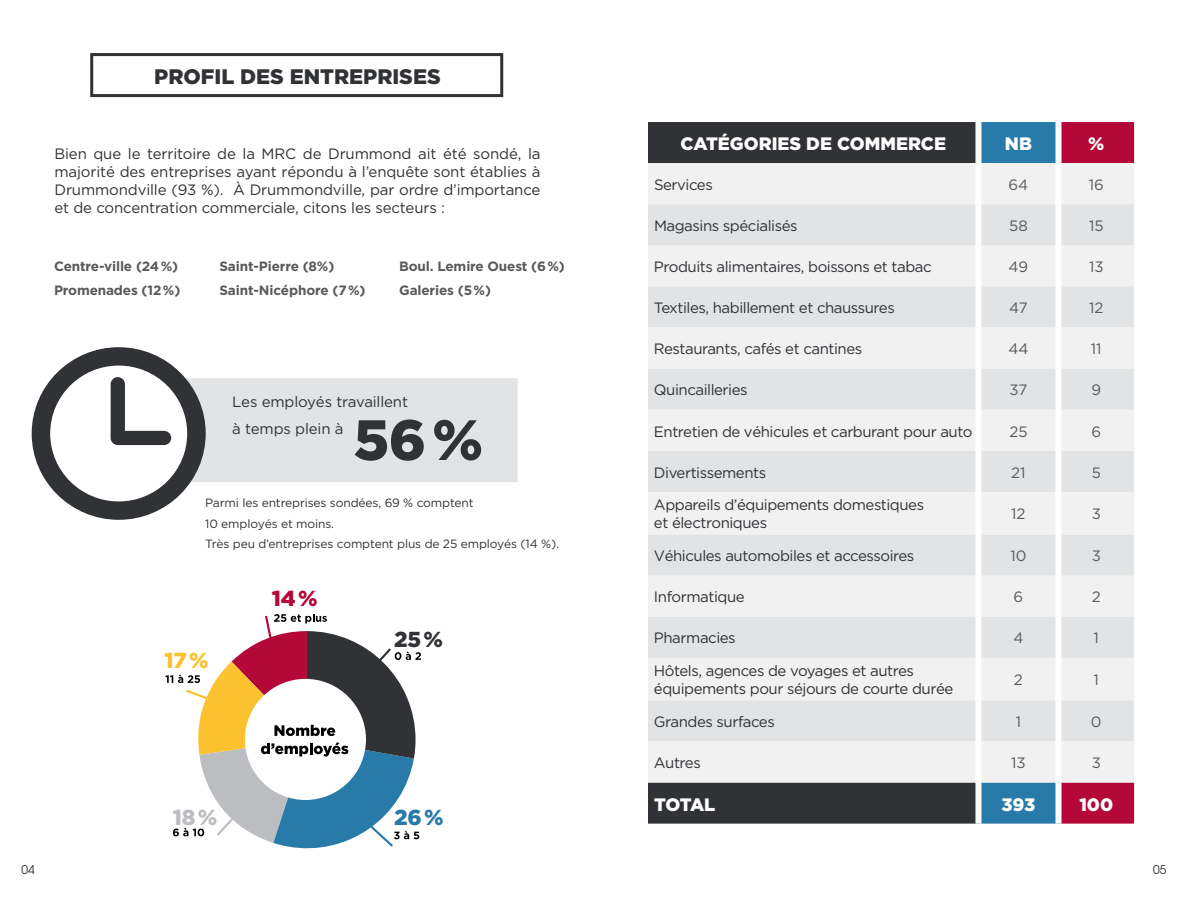
<style>
.page{position:relative;width:1188px;height:918px;background:#fff}
.page>*{position:absolute;margin:0;border:0;box-sizing:border-box;transform-origin:0 0}
.t1{font:900 56.7px "Gotham";color:#303235}
.t2{font:900 21.75px "Gotham";color:#303235}
.t3{font:900 21.75px "Gotham";color:#bbbdc1}
.t4{font:900 21.75px "Gotham";color:#287aa9}
.t5{font:900 21.75px "Gotham";color:#fbc12e}
.t6{font:900 21.75px "Gotham";color:#b30838}
.t7{font:900 21px "Gotham";color:#303235}
.t8{font:900 18px "Gotham";color:#fff}
.t9{font:15px/18px "Gotham";letter-spacing:-.03em;color:#303235}
.t10{font:15px "Gotham";color:#58595b}
.t11{font:15px/26.5px "Gotham";letter-spacing:-.01em;color:#303235}
.t12{font:700 13.5px/24.8px "Gotham";letter-spacing:-.01em;color:#58595b}
.t13{font:12px/20.5px "Gotham";letter-spacing:-.01em;color:#303235}
.t14{font:12px "Avant Garde";color:#303235}
</style>
<div class="page">
<div style="left:90px;top:53px;width:413px;height:44px;border:3px solid #303235"></div>
<svg style="left:32px;top:347px;width:486px;height:173px"></svg>
<div style="left:648px;top:122px;width:327px;height:702px;background:#303235"></div>
<div style="left:981px;top:122px;width:75px;height:702px;background:#287aa9"></div>
<div style="left:1062px;top:122px;width:72px;height:702px;background:#b30838"></div>
<div style="left:648px;top:163px;width:486px;height:41px;background:#f1f1f2"></div>
<svg style="left:648px;top:204px;width:486px;height:537px;fill:#e2e3e4"></svg>
<svg style="left:648px;top:328px;width:486px;height:123px"></svg>
<div style="left:648px;top:492px;width:486px;height:42px;background:#f1f1f2"></div>
<div style="left:648px;top:617px;width:486px;height:41px;background:#e2e3e4"></div>
<div style="left:648px;top:741px;width:486px;height:42px;background:#f1f1f2"></div>
<div style="left:975px;top:163px;width:6px;height:41px;background:#fff"></div>
<div style="left:1056px;top:163px;width:6px;height:41px;background:#fff"></div>
<div style="left:975px;top:204px;width:6px;height:41px;background:#fff"></div>
<div style="left:1056px;top:204px;width:6px;height:41px;background:#fff"></div>
<div style="left:975px;top:245px;width:6px;height:41px;background:#fff"></div>
<div style="left:1056px;top:245px;width:6px;height:41px;background:#fff"></div>
<div style="left:975px;top:286px;width:6px;height:42px;background:#fff"></div>
<div style="left:1056px;top:286px;width:6px;height:42px;background:#fff"></div>
<div style="left:975px;top:328px;width:6px;height:41px;background:#fff"></div>
<div style="left:1056px;top:328px;width:6px;height:41px;background:#fff"></div>
<div style="left:975px;top:369px;width:6px;height:41px;background:#fff"></div>
<div style="left:1056px;top:369px;width:6px;height:41px;background:#fff"></div>
<div style="left:975px;top:410px;width:6px;height:41px;background:#fff"></div>
<div style="left:1056px;top:410px;width:6px;height:41px;background:#fff"></div>
<div style="left:975px;top:451px;width:6px;height:41px;background:#fff"></div>
<div style="left:1056px;top:451px;width:6px;height:41px;background:#fff"></div>
<div style="left:975px;top:492px;width:6px;height:42px;background:#fff"></div>
<div style="left:1056px;top:492px;width:6px;height:42px;background:#fff"></div>
<div style="left:975px;top:534px;width:6px;height:42px;background:#fff"></div>
<div style="left:1056px;top:534px;width:6px;height:42px;background:#fff"></div>
<div style="left:975px;top:576px;width:6px;height:41px;background:#fff"></div>
<div style="left:1056px;top:576px;width:6px;height:41px;background:#fff"></div>
<div style="left:975px;top:617px;width:6px;height:41px;background:#fff"></div>
<div style="left:1056px;top:617px;width:6px;height:41px;background:#fff"></div>
<div style="left:975px;top:658px;width:6px;height:42px;background:#fff"></div>
<div style="left:1056px;top:658px;width:6px;height:42px;background:#fff"></div>
<div style="left:975px;top:700px;width:6px;height:41px;background:#fff"></div>
<div style="left:1056px;top:700px;width:6px;height:41px;background:#fff"></div>
<div style="left:975px;top:741px;width:6px;height:42px;background:#fff"></div>
<div style="left:1056px;top:741px;width:6px;height:42px;background:#fff"></div>
<svg style="left:165px;top:614px;width:256px;height:235px"></svg>
<h3 class="t7" style="left:154px;top:64px;width:288px">PROFIL DES ENTREPRISES</h3>
<p class="t9" style="left:54px;top:145px;width:488px;text-align:justify">Bien que le territoire de la MRC de Drummond ait été sondé, la majorité des entreprises ayant répondu à l’enquête sont établies à Drummondville (93 %). À Drummondville, par ordre d’importance et de concentration commerciale, citons les secteurs :</p>
<p class="t12" style="left:54px;top:253px;width:128px">Centre-ville (24%)<br>Promenades (12%)</p>
<p class="t12" style="left:219px;top:253px;width:148px">Saint-Pierre (8%)<br>Saint-Nicéphore (7%)</p>
<p class="t12" style="left:399px;top:253px;width:167px">Boul. Lemire Ouest (6%)<br>Galeries (5%)</p>
<p class="t11" style="left:232px;top:388px;width:177px">Les employés travaillent à temps plein à</p>
<h1 class="t1" style="left:354px;top:407px;width:131px">56%</h1>
<p class="t13" style="left:205px;top:493px;width:355px">Parmi les entreprises sondées, 69 % comptent<br>10 employés et moins.<br>Très peu d’entreprises comptent plus de 25 employés (14 %).</p>
<h2 class="t6" style="left:272px;top:586px;width:47px">14%</h2>
<h2 class="t2" style="left:394px;top:627px;width:50px">25%</h2>
<h2 class="t5" style="left:165px;top:648px;width:46px">17%</h2>
<h2 class="t3" style="left:173px;top:804px;width:46px">18%</h2>
<h2 class="t4" style="left:394px;top:805px;width:51px">26%</h2>
<p class="t8" style="left:680px;top:133px;width:267px">CATÉGORIES DE COMMERCE</p>
<p class="t8" style="left:1005px;top:133px;width:28px">NB</p>
<p class="t8" style="left:1088px;top:133px;width:18px">%</p>
<p class="t9" style="left:654px;top:175px;width:60px">Services</p>
<p class="t10" style="left:1009px;top:176px;width:21px">64</p>
<p class="t10" style="left:1089px;top:176px;width:17px">16</p>
<p class="t9" style="left:654px;top:216px;width:145px">Magasins spécialisés</p>
<p class="t10" style="left:1009px;top:217px;width:20px">58</p>
<p class="t10" style="left:1089px;top:217px;width:16px">15</p>
<p class="t9" style="left:654px;top:258px;width:279px">Produits alimentaires, boissons et tabac</p>
<p class="t10" style="left:1009px;top:259px;width:21px">49</p>
<p class="t10" style="left:1089px;top:259px;width:16px">13</p>
<p class="t9" style="left:654px;top:299px;width:242px">Textiles, habillement et chaussures</p>
<p class="t10" style="left:1009px;top:300px;width:20px">47</p>
<p class="t10" style="left:1089px;top:300px;width:16px">12</p>
<p class="t9" style="left:654px;top:340px;width:210px">Restaurants, cafés et cantines</p>
<p class="t10" style="left:1008px;top:341px;width:22px">44</p>
<p class="t10" style="left:1091px;top:341px;width:12px">11</p>
<p class="t9" style="left:654px;top:381px;width:95px">Quincailleries</p>
<p class="t10" style="left:1010px;top:382px;width:19px">37</p>
<p class="t10" style="left:1091px;top:382px;width:11px">9</p>
<p class="t9" style="left:654px;top:422px;width:320px">Entretien de véhicules et carburant pour auto</p>
<p class="t10" style="left:1009px;top:423px;width:20px">25</p>
<p class="t10" style="left:1091px;top:423px;width:11px">6</p>
<p class="t9" style="left:654px;top:463px;width:114px">Divertissements</p>
<p class="t10" style="left:1011px;top:464px;width:16px">21</p>
<p class="t10" style="left:1092px;top:464px;width:11px">5</p>
<p class="t9" style="left:654px;top:496px;width:272px">Appareils d’équipements domestiques et électroniques</p>
<p class="t10" style="left:1011px;top:506px;width:16px">12</p>
<p class="t10" style="left:1092px;top:506px;width:11px">3</p>
<p class="t9" style="left:654px;top:547px;width:262px">Véhicules automobiles et accessoires</p>
<p class="t10" style="left:1010px;top:548px;width:18px">10</p>
<p class="t10" style="left:1092px;top:548px;width:11px">3</p>
<p class="t9" style="left:654px;top:588px;width:92px">Informatique</p>
<p class="t10" style="left:1014px;top:589px;width:11px">6</p>
<p class="t10" style="left:1092px;top:589px;width:10px">2</p>
<p class="t9" style="left:654px;top:629px;width:83px">Pharmacies</p>
<p class="t10" style="left:1013px;top:630px;width:12px">4</p>
<p class="t10" style="left:1094px;top:630px;width:7px">1</p>
<p class="t9" style="left:654px;top:662px;width:301px">Hôtels, agences de voyages et autres équipements pour séjours de courte durée</p>
<p class="t10" style="left:1014px;top:672px;width:10px">2</p>
<p class="t10" style="left:1094px;top:672px;width:7px">1</p>
<p class="t9" style="left:654px;top:713px;width:122px">Grandes surfaces</p>
<p class="t10" style="left:1016px;top:714px;width:7px">1</p>
<p class="t10" style="left:1091px;top:714px;width:12px">0</p>
<p class="t9" style="left:654px;top:754px;width:48px">Autres</p>
<p class="t10" style="left:1011px;top:755px;width:16px">13</p>
<p class="t10" style="left:1092px;top:755px;width:11px">3</p>
<p class="t8" style="left:654px;top:794px;width:63px">TOTAL</p>
<p class="t8" style="left:1002px;top:794px;width:35px">393</p>
<p class="t8" style="left:1079px;top:794px;width:35px">100</p>
<p class="t14" style="left:22px;top:862px;width:15px">04</p>
<p class="t14" style="left:1153px;top:862px;width:15px">05</p>
</div>
